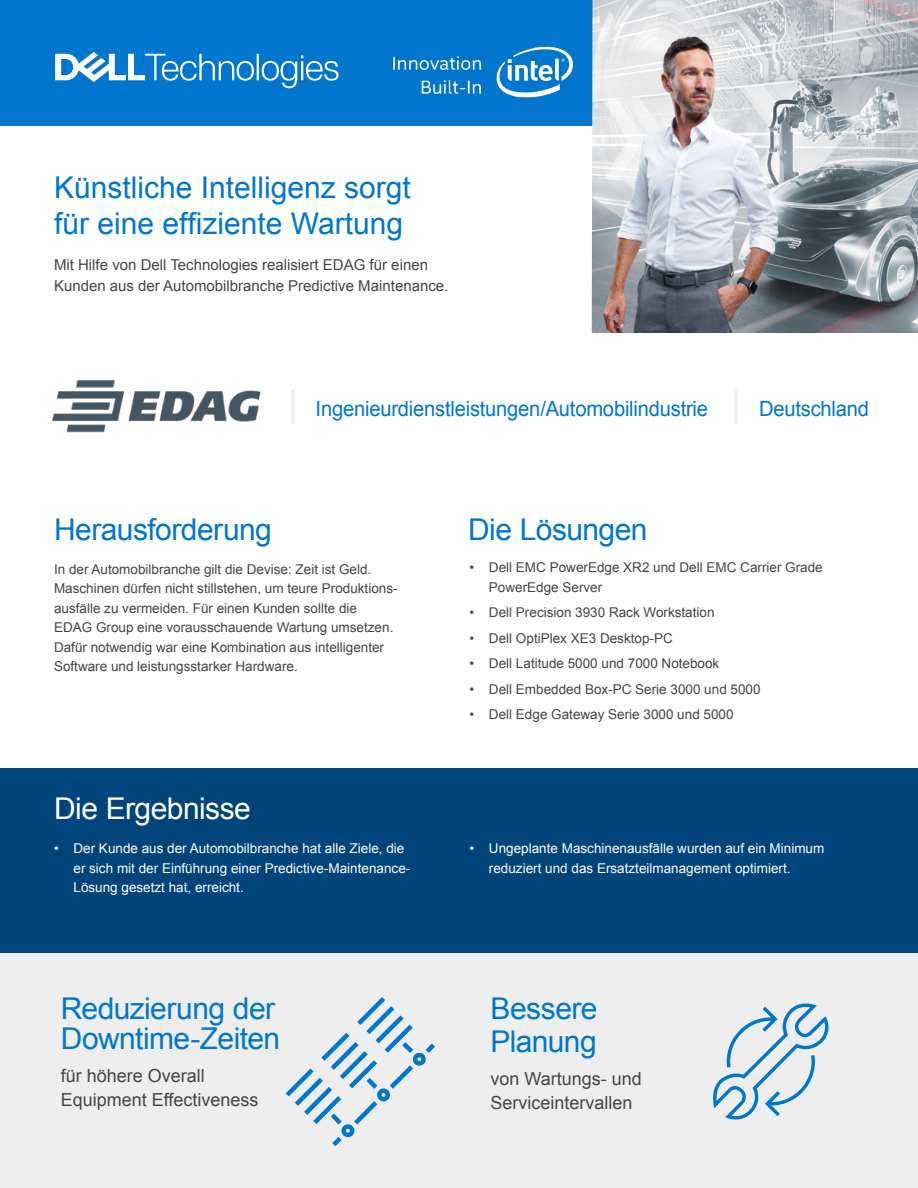
<style>
.page{position:relative;width:918px;height:1188px;background:#fff}
.page>*{position:absolute;margin:0;border:0;box-sizing:border-box;transform-origin:0 0}
.t1{font:30px/36px "Arial";letter-spacing:-.015em;color:#0076ce}
.t2{font:30px "Arial";letter-spacing:-.015em;color:#fff}
.t3{font:21px "Arial";letter-spacing:-.01em;color:#0076ce;scale:.96 1}
.t4{font:18px/24px "Arial";color:#444}
.t5{font:15px/21px "Arial";color:#444}
.t6{font:13.5px/19.5px "Arial";color:#444}
.t7{font:13.5px/19.5px "Arial";color:#fff}
.s1{font-size:36px;color:#eee}
</style>
<div class="page">
<div style="left:0;top:0;width:600px;height:126px;background:#0076ce"></div>
<img style="left:592px;top:0;width:326px;height:333px">
<svg style="left:55px;top:52px;width:284px;height:36px"></svg>
<img style="left:392px;top:46px;width:182px;height:52px">
<div style="left:0;top:927px;width:459px;height:261px;background:#eee"></div>
<div style="left:459px;top:927px;width:459px;height:261px;background:#eee"></div>
<div style="left:0;top:768px;width:918px;height:184px;background:#00447c"></div>
<img style="left:52px;top:379px;width:209px;height:54px">
<svg style="left:286px;top:997px;width:149px;height:149px"></svg>
<svg style="left:713px;top:1003px;width:116px;height:117px"></svg>
<h1 class="t1" style="left:54px;top:169px;width:358px">Künstliche Intelligenz sorgt für eine effiziente Wartung</h1>
<p class="t5" style="left:54px;top:254px;width:396px">Mit Hilfe von Dell Technologies realisiert EDAG für einen<br>Kunden aus der Automobilbranche Predictive Maintenance.</p>
<h2 class="t3" style="left:289px;top:395px;width:606px"><span class="s1">|</span> Ingenieurdienstleistungen/Automobilindustrie <span class="s1">|</span> Deutschland</h2>
<h1 class="t1" style="left:54px;top:512px;width:219px">Herausforderung</h1>
<h1 class="t1" style="left:468px;top:512px;width:181px">Die Lösungen</h1>
<p class="t6" style="left:54px;top:559px;width:345px">In der Automobilbranche gilt die Devise: Zeit ist Geld.<br>Maschinen dürfen nicht stillstehen, um teure Produktions&shy;ausfälle zu vermeiden. Für einen Kunden sollte die EDAG Group eine vorausschauende Wartung umsetzen.<br>Dafür notwendig war eine Kombination aus intelligenter Software und leistungsstarker Hardware.</p>
<h1 class="t2" style="left:54px;top:789px;width:198px">Die Ergebnisse</h1>
<p class="t6" style="left:489px;top:558px;width:335px;text-indent:-19px">• Dell EMC PowerEdge XR2 und Dell EMC Carrier Grade<br>PowerEdge Server</p>
<p class="t6" style="left:470px;top:603px;width:247px">• Dell Precision 3930 Rack Workstation</p>
<p class="t6" style="left:470px;top:628px;width:205px">• Dell OptiPlex XE3 Desktop-PC</p>
<p class="t6" style="left:470px;top:654px;width:251px">• Dell Latitude 5000 und 7000 Notebook</p>
<p class="t6" style="left:470px;top:679px;width:293px">• Dell Embedded Box-PC Serie 3000 und 5000</p>
<p class="t6" style="left:470px;top:705px;width:266px">• Dell Edge Gateway Serie 3000 und 5000</p>
<p class="t7" style="left:73px;top:839px;width:338px;text-indent:-19px">• Der Kunde aus der Automobilbranche hat alle Ziele, die er sich mit der Einführung einer Predictive-Maintenance-<br>Lösung gesetzt hat, erreicht.</p>
<p class="t7" style="left:489px;top:839px;width:337px;text-indent:-19px">• Ungeplante Maschinenausfälle wurden auf ein Minimum reduziert und das Ersatzteilmanagement optimiert.</p>
<h1 class="t1" style="left:61px;top:994px;width:221px;line-height:30px">Reduzierung der<br>Downtime-Zeiten</h1>
<h3 class="t4" style="left:61px;top:1064px;width:199px">für höhere Overall<br>Equipment Effectiveness</h3>
<h1 class="t1" style="left:490px;top:992px;width:109px;line-height:33px">Bessere<br>Planung</h1>
<h3 class="t4" style="left:490px;top:1067px;width:153px">von Wartungs- und<br>Serviceintervallen</h3>
</div>
